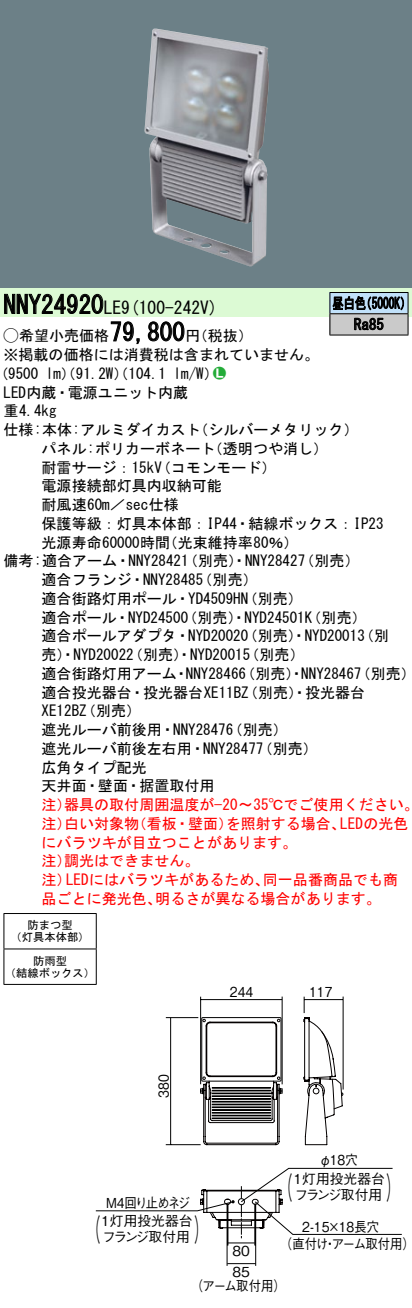
<style>
.page{position:relative;width:412px;height:1308px;background:#fff}
.page>*{position:absolute;margin:0;border:0;box-sizing:border-box;transform-origin:0 0}
.t1{font:30.25px "Gothic BBB Pro Medium 90 pv RKSJ H";color:#000;scale:.45 1}
.t2{font:25px "MS Gothic";color:#000}
.t3{font:17.5px "MS Gothic";color:#000}
.t4{font:15px/18.8px "MS Gothic";color:#000}
.t5{font:15px "MS Gothic";color:#f00}
.t6{font:15px/21.2px "MS Gothic";color:#000;scale:.75 1}
.t7{font:15px "Ford Classification 1";color:#23ac38}
.t8{font:13.75px/17.8px "Gothic BBB Pro Medium 90 pv RKSJ H";color:#000;scale:.9 1}
.t9{font:13.75px "Gothic BBB Pro Medium 90 pv RKSJ H";color:#000}
.t10{font:13.75px "Gothic BBB Pro Medium 90 pv RKSJ H";letter-spacing:-.135em;color:#000;scale:.9 1}
.t11{font:11.25px/11.8px "MS Gothic";color:#000;text-align:center}
.s1{font-family:"Ford Classification 1"}
.s2{color:#fff}
</style>
<div class="page">
<div style="left:0;top:0;width:411px;height:288px;background:#6c8087"></div>
<img style="left:144px;top:29px;width:125px;height:238px">
<div style="left:0;top:288px;width:411px;height:29px;background:#dcfad4"></div>
<svg style="left:4px;top:293px;width:99px;height:21px"></svg>
<svg style="left:110px;top:321px;width:30px;height:23px"></svg>
<svg style="left:147px;top:321px;width:37px;height:21px"></svg>
<hr style="left:4px;top:913px;width:92px;height:1px;background:#000">
<hr style="left:3px;top:914px;width:1px;height:34px;background:#000">
<hr style="left:96px;top:914px;width:1px;height:34px;background:#000">
<hr style="left:4px;top:948px;width:92px;height:1px;background:#000">
<hr style="left:3px;top:949px;width:1px;height:35px;background:#000">
<hr style="left:96px;top:949px;width:1px;height:35px;background:#000">
<hr style="left:4px;top:984px;width:92px;height:1px;background:#000">
<hr style="left:329px;top:292px;width:78px;height:1px;background:#000">
<hr style="left:329px;top:335px;width:78px;height:1px;background:#000">
<svg style="left:329px;top:293px;width:79px;height:42px;background:#8d979e"></svg>
<hr style="left:165px;top:1017px;width:33px;height:1px;background:#000">
<hr style="left:170px;top:1017px;width:1px;height:128px;background:#000">
<hr style="left:165px;top:1144px;width:35px;height:1px;background:#000">
<svg style="left:199px;top:996px;width:144px;height:149px"></svg>
<div style="left:211px;top:1087px;width:59px;height:1px;border:1px solid #000"></div>
<div style="left:211px;top:1090px;width:59px;height:1px;border:1px solid #000"></div>
<div style="left:211px;top:1092px;width:59px;height:2px;border:1px solid #000"></div>
<div style="left:211px;top:1095px;width:59px;height:2px;border:1px solid #000"></div>
<div style="left:211px;top:1098px;width:59px;height:1px;border:1px solid #000"></div>
<div style="left:211px;top:1101px;width:59px;height:1px;border:1px solid #000"></div>
<div style="left:211px;top:1103px;width:59px;height:2px;border:1px solid #000"></div>
<div style="left:211px;top:1106px;width:59px;height:2px;border:1px solid #000"></div>
<div style="left:211px;top:1109px;width:59px;height:1px;border:1px solid #000"></div>
<div style="left:211px;top:1112px;width:59px;height:1px;border:1px solid #000"></div>
<div style="left:211px;top:1115px;width:59px;height:1px;border:1px solid #000"></div>
<div style="left:211px;top:1117px;width:59px;height:2px;border:1px solid #000"></div>
<hr style="left:255px;top:1204px;width:1px;height:62px;background:#000">
<hr style="left:254px;top:1204px;width:1px;height:41px;background:#000">
<hr style="left:226px;top:1204px;width:1px;height:62px;background:#000">
<hr style="left:227px;top:1204px;width:1px;height:41px;background:#000">
<svg style="left:227px;top:1263px;width:28px;height:1px"></svg>
<svg style="left:95px;top:1167px;width:307px;height:76px"></svg>
<h2 class="t2" style="left:4px;top:292px;width:102px">NNY24920</h2>
<p class="t3" style="left:104px;top:298px;width:115px">LE (9 100-242 (V</p>
<h2 class="t2" style="left:109px;top:320px;width:76px">79,800</h2>
<p class="t4" style="left:4px;top:326px;width:316px"><span class="s1">A</span>希望小売価格<br>※掲載の価格には消費税は含まれていません。</p>
<p class="t7" style="left:213px;top:365px;width:14px">2<span class="s2">7</span></p>
<p class="t4" style="left:185px;top:326px;width:69px">（円税抜(</p>
<p class="t4" style="left:173px;top:364px;width:46px">l m (W/</p>
<p class="t4" style="left:4px;top:364px;width:186px;text-indent:-10px">（9500<br>LED内蔵・電源ユニット内蔵重4.4kg</p>
<p class="t4" style="left:46px;top:364px;width:121px">lm）（91.2 ）（W 104.1</p>
<p class="t6" style="left:353px;top:292px;width:41px;text-indent:-22px">昼白色<br>Ra85</p>
<p class="t6" style="left:360px;top:292px;width:69px">（5000 (K</p>
<p class="t4" style="left:4px;top:420px;width:198px">仕様:本体:アルミダイカスト</p>
<p class="t4" style="left:193px;top:420px;width:167px">（シルバーメタリック(</p>
<p class="t4" style="left:156px;top:439px;width:121px;text-indent:-114px">パネル:ポリカーボネート<br>（コモンモード(</p>
<p class="t4" style="left:207px;top:439px;width:121px">（透明つや消し(</p>
<p class="t4" style="left:42px;top:458px;width:121px">耐雷サージ：15kV</p>
<p class="t4" style="left:42px;top:476px;width:181px">電源接続部灯具内収納可能</p>
<p class="t4" style="left:42px;top:495px;width:138px">耐風速60 ／m sec仕様</p>
<p class="t4" style="left:42px;top:514px;width:343px">保護等級：灯具本体部：IP44・結線ボックス：IP23</p>
<p class="t4" style="left:162px;top:533px;width:137px">（光束維持率80％(</p>
<p class="t4" style="left:42px;top:533px;width:130px">光源寿命60000時間</p>
<p class="t4" style="left:4px;top:551px;width:186px">備考:適合アーム・NNY28421</p>
<p class="t4" style="left:183px;top:551px;width:123px">（別売）・NNY28427</p>
<p class="t4" style="left:299px;top:551px;width:61px">（別売(</p>
<p class="t4" style="left:42px;top:570px;width:163px">適合フランジ・NNY28485</p>
<p class="t4" style="left:197px;top:570px;width:61px">（別売(</p>
<p class="t4" style="left:182px;top:589px;width:185px;text-indent:-141px">適合街路灯用ポール・YD4509HN<br>（別売）・NYD24501（K 別売(</p>
<p class="t4" style="left:242px;top:589px;width:61px">（別売(</p>
<p class="t4" style="left:42px;top:608px;width:148px">適合ポール・NYD24500</p>
<p class="t4" style="left:244px;top:626px;width:61px;text-indent:-202px">適合ポールアダプタ・NYD20020<br>（別売(</p>
<p class="t4" style="left:242px;top:626px;width:123px">（別売）・NYD20013</p>
<p class="t4" style="left:358px;top:626px;width:31px">（別</p>
<p class="t4" style="left:42px;top:645px;width:93px">売）・NYD20022</p>
<p class="t4" style="left:128px;top:645px;width:123px">（別売）・NYD20015</p>
<p class="t4" style="left:42px;top:664px;width:136px">適合街路灯用アーム</p>
<p class="t4" style="left:240px;top:664px;width:65px">（別売）・</p>
<p class="t4" style="left:355px;top:664px;width:61px">（別売(</p>
<p class="t4" style="left:185px;top:664px;width:61px">NNY28466</p>
<p class="t4" style="left:301px;top:664px;width:62px">NNY28467</p>
<p class="t4" style="left:173px;top:664px;width:16px">・</p>
<p class="t4" style="left:81px;top:683px;width:169px;text-indent:-39px">適合投光器台・投光器台XE11BZ（別売(</p>
<p class="t4" style="left:243px;top:683px;width:123px">（別売）・投光器台</p>
<p class="t4" style="left:42px;top:701px;width:46px">XE12BZ</p>
<p class="t4" style="left:42px;top:720px;width:193px">遮光ルーバ前後用・NNY28476</p>
<p class="t4" style="left:227px;top:720px;width:61px">（別売(</p>
<p class="t4" style="left:42px;top:739px;width:223px">遮光ルーバ前後左右用・NNY28477広角タイプ配光<br>天井面・壁面・据置取付用</p>
<p class="t5" style="left:64px;top:797px;width:355px">器具の取付周囲温度が−20〜35℃でご使用ください。</p>
<p class="t4" style="left:257px;top:739px;width:61px">（別売(</p>
<p class="t5" style="left:42px;top:797px;width:31px">注）</p>
<p class="t5" style="left:64px;top:816px;width:76px">白い対象物</p>
<p class="t5" style="left:132px;top:816px;width:103px">（看板・壁面）</p>
<p class="t5" style="left:225px;top:816px;width:122px">を照射する場合、</p>
<p class="t5" style="left:42px;top:816px;width:31px">注）</p>
<p class="t5" style="left:42px;top:835px;width:256px">にバラツキが目立つことがあります。</p>
<p class="t5" style="left:64px;top:853px;width:136px">調光はできません。</p>
<p class="t5" style="left:340px;top:816px;width:69px">LEDの光色</p>
<p class="t5" style="left:42px;top:853px;width:31px">注）</p>
<p class="t5" style="left:66px;top:872px;width:204px">LEDにはバラツキがあるため、</p>
<p class="t5" style="left:262px;top:872px;width:136px">同一品番商品でも商</p>
<p class="t5" style="left:42px;top:872px;width:31px">注）</p>
<p class="t5" style="left:42px;top:891px;width:121px">品ごとに発光色、</p>
<p class="t11" style="left:11px;top:919px;width:80px">防まつ型<br>（灯具本体部(</p>
<p class="t11" style="left:5px;top:955px;width:91px">防雨型<br>（結線ボックス(</p>
<p class="t5" style="left:155px;top:891px;width:227px">明るさが異なる場合があります。</p>
<p class="t8" style="left:229px;top:981px;width:27px">244</p>
<p class="t8" style="left:308px;top:981px;width:27px">117</p>
<p class="t8" style="left:153px;top:1098px;width:27px;rotate:-90deg">380</p>
<p class="t10" style="left:106px;top:1191px;width:95px">M4回り止めネジ</p>
<p class="t9" style="left:101px;top:1209px;width:93px">1灯用投光器台</p>
<h1 class="t1" style="left:87px;top:1205px;width:182px">（　　　　　</h1>
<h1 class="t1" style="left:194px;top:1205px;width:32px">(</h1>
<p class="t9" style="left:124px;top:1225px;width:67px">ンジ取付用</p>
<p class="t9" style="left:102px;top:1225px;width:27px">フラ</p>
<p class="t9" style="left:232px;top:1239px;width:19px">80</p>
<p class="t9" style="left:232px;top:1260px;width:19px">85</p>
<p class="t8" style="left:190px;top:1275px;width:107px">（アーム取付用(</p>
<p class="t8" style="left:318px;top:1149px;width:44px">φ18穴</p>
<p class="t9" style="left:293px;top:1167px;width:93px">1灯用投光器台</p>
<h1 class="t1" style="left:278px;top:1163px;width:182px">（　　　　　</h1>
<h1 class="t1" style="left:385px;top:1163px;width:32px">(</h1>
<p class="t9" style="left:316px;top:1184px;width:67px">ンジ取付用</p>
<p class="t9" style="left:294px;top:1184px;width:27px">フラ</p>
<p class="t8" style="left:279px;top:1215px;width:151px;text-indent:22px">2-15×18長穴<br>（直付けアーム取付用(</p>
<p class="t8" style="left:323px;top:1233px;width:15px">・</p>
</div>
